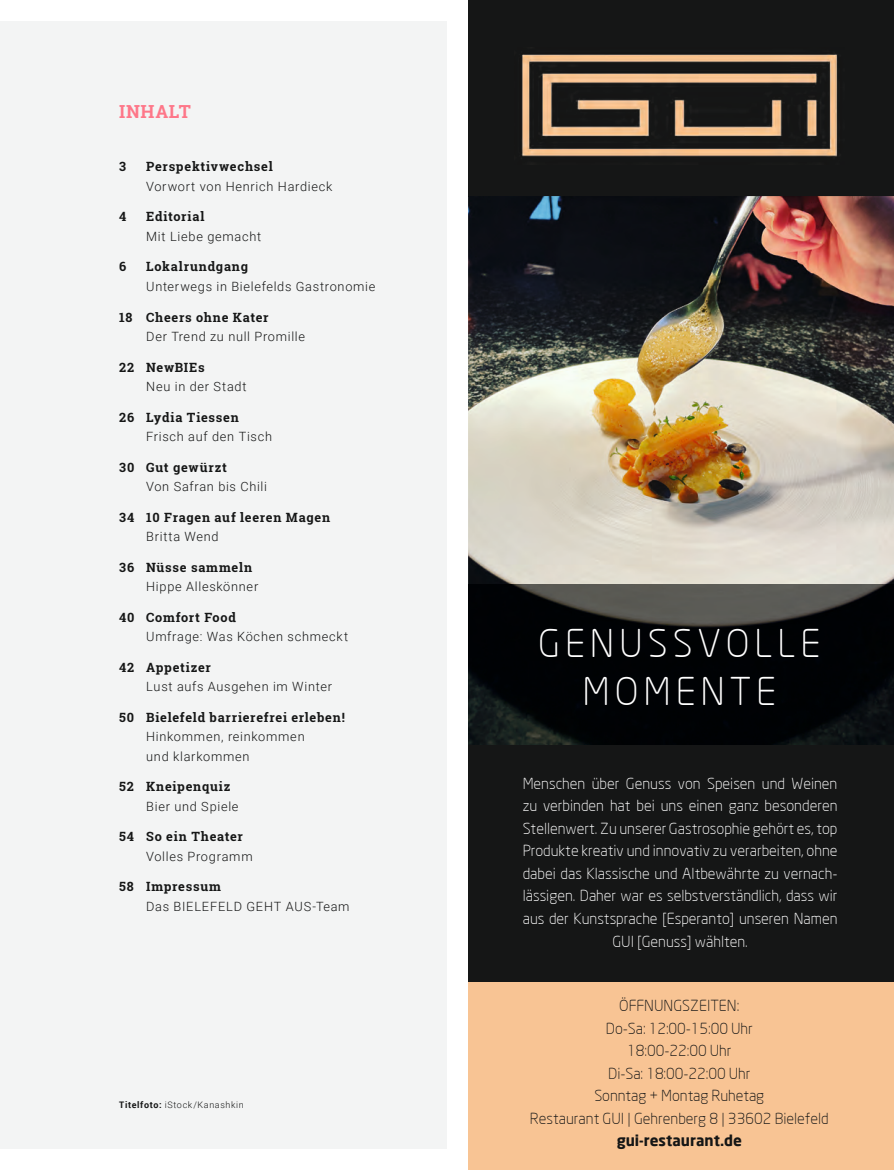
<style>
.page{position:relative;width:894px;height:1170px;background:#fff}
.page>*{position:absolute;margin:0;border:0;box-sizing:border-box;transform-origin:0 0}
.t1{font:300 37.5px/48px "Neo Sans";letter-spacing:.13em;color:#fff;text-align:center}
.t2{font:700 18px "Roboto Slab";letter-spacing:.035em;color:#fe7789}
.t3{font:300 15px/22.5px "Neo Sans";color:#fff;text-align:center}
.t4{font:300 15px/22.5px "Neo Sans";color:#151616;text-align:center}
.t5{font:700 15px "Neo Sans";color:#151616}
.t6{font:300 12.75px/19.5px "Roboto";letter-spacing:.06em;color:#151616}
.t7{font:700 12.75px "Roboto Slab";letter-spacing:.06em;color:#151616}
.t8{font:300 9px "Roboto";letter-spacing:.07em;color:#151616}
.s1{font-weight:700}
</style>
<div class="page">
<div style="left:0;top:21px;width:447px;height:1127px;background:#f3f4f4"></div>
<div style="left:468px;top:0;width:425px;height:196px;background:#151616"></div>
<div style="left:468px;top:981px;width:425px;height:188px;background:#f8c494"></div>
<div style="left:468px;top:744px;width:425px;height:237px;background:#151616"></div>
<img style="left:468px;top:196px;width:425px;height:388px">
<img style="left:521px;top:54px;width:317px;height:103px">
<img style="left:468px;top:584px;width:425px;height:160px">
<p class="t2" style="left:119px;top:99px;width:73px">INHALT</p>
<p class="t7" style="left:119px;top:158px;width:8px">3</p>
<p class="t7" style="left:146px;top:158px;width:128px">Perspektivwechsel</p>
<p class="t6" style="left:146px;top:176px;width:188px">Vorwort von Henrich Hardieck</p>
<p class="t7" style="left:119px;top:208px;width:9px">4</p>
<p class="t7" style="left:146px;top:208px;width:60px">Editorial</p>
<p class="t6" style="left:146px;top:226px;width:116px">Mit Liebe gemacht</p>
<p class="t7" style="left:119px;top:258px;width:9px">6</p>
<p class="t7" style="left:146px;top:258px;width:103px">Lokalrundgang</p>
<p class="t6" style="left:146px;top:276px;width:231px">Unterwegs in Bielefelds Gastronomie</p>
<p class="t7" style="left:119px;top:308px;width:151px">18 Cheers ohne Kater</p>
<p class="t6" style="left:146px;top:326px;width:160px">Der Trend zu null Promille</p>
<p class="t7" style="left:119px;top:358px;width:87px">22 NewBIEs</p>
<p class="t6" style="left:146px;top:376px;width:102px">Neu in der Stadt</p>
<p class="t7" style="left:119px;top:408px;width:121px">26 Lydia Tiessen</p>
<p class="t6" style="left:146px;top:426px;width:127px">Frisch auf den Tisch</p>
<p class="t7" style="left:119px;top:458px;width:109px">30 Gut gewürzt</p>
<p class="t6" style="left:146px;top:476px;width:122px">Von Safran bis Chili</p>
<p class="t7" style="left:119px;top:508px;width:212px">34 10 Fragen auf leeren Magen</p>
<p class="t6" style="left:146px;top:526px;width:74px">Britta Wend</p>
<p class="t7" style="left:119px;top:558px;width:135px">36 Nüsse sammeln</p>
<p class="t6" style="left:146px;top:576px;width:114px">Hippe Alleskönner</p>
<p class="t7" style="left:119px;top:608px;width:118px">40 Comfort Food</p>
<p class="t6" style="left:146px;top:626px;width:203px">Umfrage: Was Köchen schmeckt</p>
<p class="t7" style="left:119px;top:658px;width:93px">42 Appetizer</p>
<p class="t6" style="left:146px;top:676px;width:187px">Lust aufs Ausgehen im Winter</p>
<p class="t7" style="left:119px;top:708px;width:227px">50 Bielefeld barrierefrei erleben!</p>
<p class="t6" style="left:146px;top:726px;width:160px">Hinkommen, reinkommen und klarkommen</p>
<p class="t7" style="left:119px;top:778px;width:113px">52 Kneipenquiz</p>
<p class="t6" style="left:146px;top:796px;width:94px">Bier und Spiele</p>
<p class="t7" style="left:119px;top:828px;width:125px">54 So ein Theater</p>
<p class="t6" style="left:146px;top:846px;width:108px">Volles Programm</p>
<p class="t7" style="left:119px;top:878px;width:103px">58 Impressum</p>
<p class="t6" style="left:146px;top:896px;width:205px">Das BIELEFELD GEHT AUS-Team</p>
<p class="t8" style="left:119px;top:1098px;width:126px"><span class="s1">Titelfoto:</span> iStock/Kanashkin</p>
<h1 class="t1" style="left:538px;top:619px;width:284px">GENUSSVOLLE<br>MOMENTE</h1>
<p class="t3" style="left:522px;top:772px;width:316px">Menschen über Genuss von Speisen und Weinen zu verbinden hat bei uns einen ganz besonderen Stellenwert. Zu unserer Gastrosophie gehört es, top Produkte kreativ und innovativ zu verarbeiten, ohne dabei das Klassische und Altbewährte zu vernach&shy;lässigen. Daher war es selbstverständlich, dass wir aus der Kunstsprache [Esperanto] unseren Namen GUI [Genuss] wählten.</p>
<p class="t4" style="left:530px;top:994px;width:300px">ÖFFNUNGSZEITEN:<br>Do-Sa: 12:00-15:00 Uhr<br>18:00-22:00 Uhr<br>Di-Sa: 18:00-22:00 Uhr<br>Sonntag + Montag Ruhetag<br>Restaurant GUI | Gehrenberg 8 | 33602 Bielefeld</p>
<p class="t5" style="left:616px;top:1130px;width:127px">gui-restaurant.de</p>
</div>
